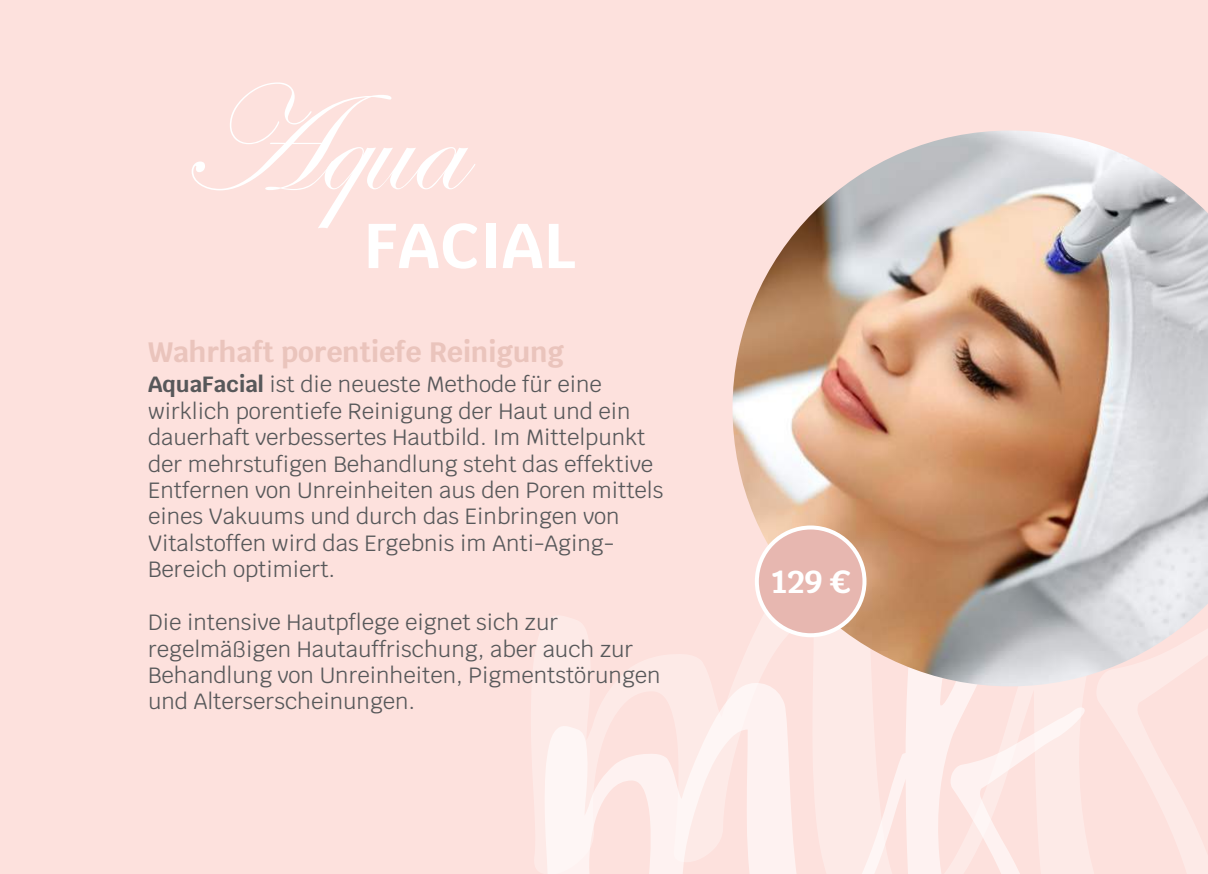
<style>
.page{position:relative;width:1208px;height:874px;background:#fff}
.page>*{position:absolute;margin:0;border:0;box-sizing:border-box;transform-origin:0 0}
.t1{font:152.8px "Edwardian Script ITC";color:#fff}
.t2{font:700 63px "Krub";color:#fff}
.t3{font:700 32px "Krub";color:#fff}
.t4{font:700 28px "Krub";color:#eac4bc}
.t5{font:22px/26.4px "Krub";color:#57585a}
.s1{font-weight:700}
</style>
<div class="page">
<div style="left:1px;top:0;width:1207px;height:873px;background:#fde1dd"></div>
<svg style="left:544px;top:686px;width:361px;height:187px"></svg>
<svg style="left:905px;top:686px;width:180px;height:187px"></svg>
<img style="left:732px;top:131px;width:476px;height:555px">
<div style="left:757px;top:527px;width:107px;height:108px;background:#e7b7b0;border-radius:50%"></div>
<div style="left:755px;top:525px;width:111px;height:112px;border:4px solid #fff;border-radius:50%"></div>
<h1 class="t1" style="left:178px;top:57px;width:285px">Aqua</h1>
<h2 class="t2" style="left:364px;top:209px;width:213px">FACIAL</h2>
<p class="t4" style="left:148px;top:336px;width:417px">Wahrhaft porentiefe Reinigung</p>
<p class="t5" style="left:148px;top:371px;width:517px"><span class="s1">AquaFacial</span> ist die neueste Methode für eine wirklich porentiefe Reinigung der Haut und ein dauerhaft verbessertes Hautbild. Im Mittelpunkt der mehrstufigen Behandlung steht das effektive Entfernen von Unreinheiten aus den Poren mittels eines Vakuums und durch das Einbringen von Vitalstoffen wird das Ergebnis im Anti-Aging-Bereich optimiert.</p>
<p class="t5" style="left:148px;top:609px;width:514px">Die intensive Hautpflege eignet sich zur regelmäßigen Hautauffrischung, aber auch zur Behandlung von Unreinheiten, Pigmentstörungen und Alterserscheinungen.</p>
<h3 class="t3" style="left:772px;top:562px;width:78px">129 €</h3>
</div>
